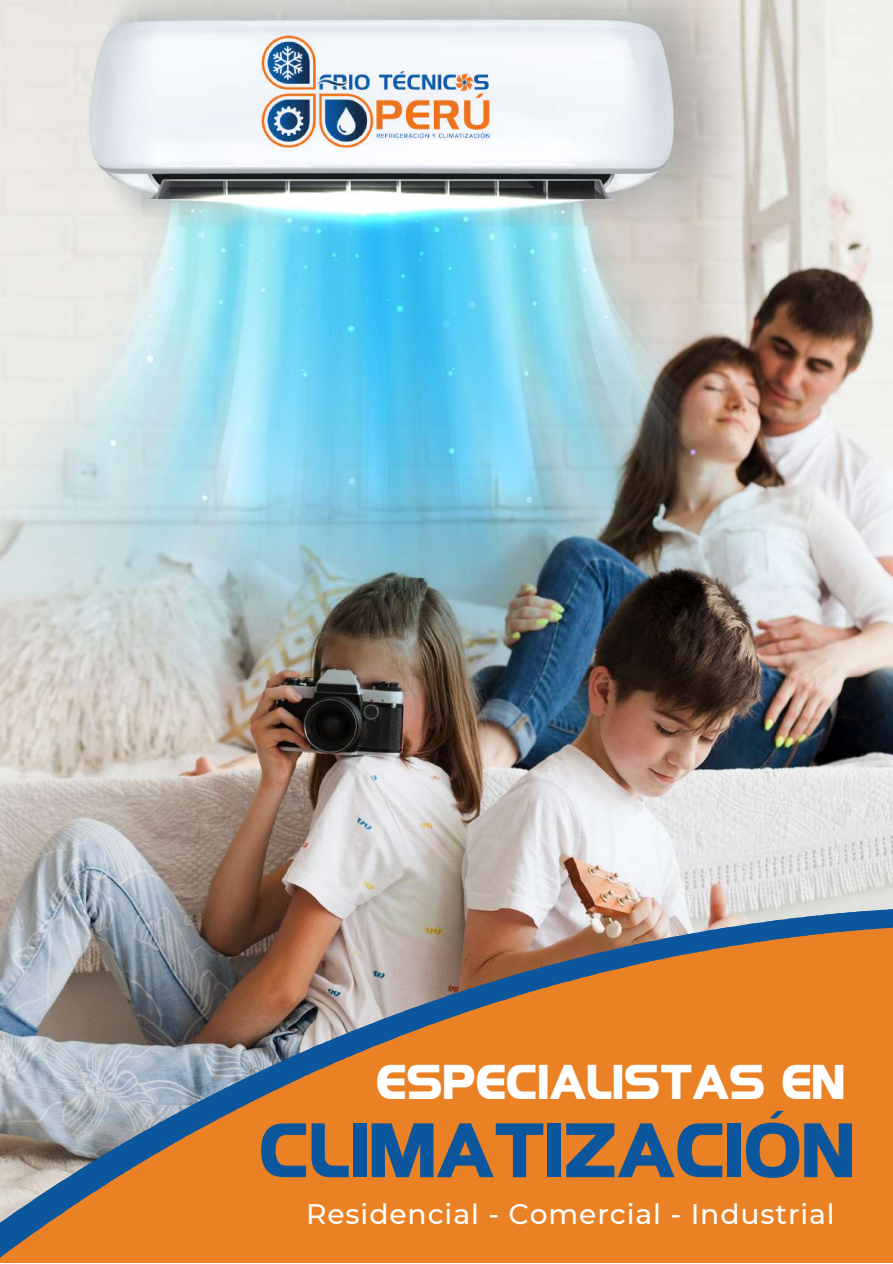
<style>
.page{position:relative;width:893px;height:1264px;background:#fff}
.page>*{position:absolute;margin:0;border:0;box-sizing:border-box;transform-origin:0 0}
.t1{font:700 69px "Highland Gothic FLF";color:#0c569d}
.t2{font:700 43.65px "Highland Gothic FLF";color:#fff}
.t3{font:500 28.2px "Montserrat";letter-spacing:.03em;color:#fff}
</style>
<div class="page">
<img style="left:0;top:0;width:892px;height:191px">
<img style="left:241px;top:27px;width:270px;height:164px">
<svg style="left:0;top:192px;width:892px;height:45px;background:#c2dbdd"></svg>
<img style="left:0;top:237px;width:892px;height:1025px">
<h2 class="t2" style="left:376px;top:1051px;width:470px">ESPECIALISTAS EN</h2>
<h1 class="t1" style="left:259px;top:1101px;width:597px">CLIMATIZACIÓN</h1>
<p class="t3" style="left:306px;top:1196px;width:530px">Residencial - Comercial - Industrial</p>
</div>
